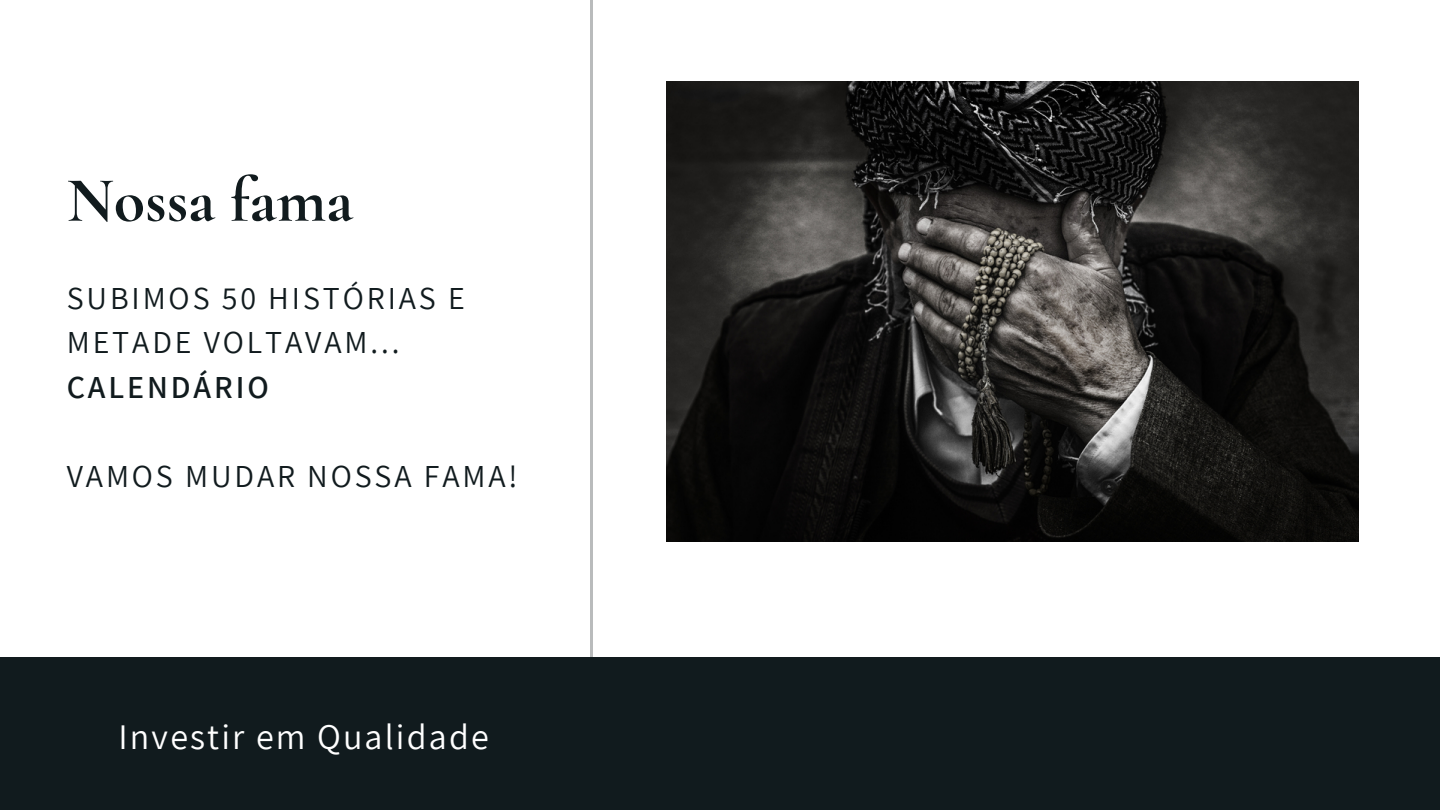
<style>
.page{position:relative;width:1440px;height:810px;background:#fff}
.page>*{position:absolute;margin:0;border:0;box-sizing:border-box;transform-origin:0 0}
.t1{font:700 64px "Cormorant Garamond";color:#111b1e}
.t2{font:36px "Assistant";letter-spacing:.06em;color:#fff}
.t3{font:32px/44.5px "Assistant";letter-spacing:.09em;color:#111b1e}
.t4{font:600 32px "Assistant";letter-spacing:.09em;color:#111b1e}
</style>
<div class="page">
<hr style="left:591px;top:0;width:2px;height:810px;background:#111b1e">
<div style="left:0;top:657px;width:1440px;height:153px;background:#111b1e"></div>
<img style="left:667px;top:81px;width:692px;height:461px">
<h1 class="t1" style="left:67px;top:162px;width:288px">Nossa fama</h1>
<p class="t3" style="left:67px;top:275px;width:400px">SUBIMOS 50 HISTÓRIAS E<br>METADE VOLTAVAM...</p>
<p class="t4" style="left:67px;top:365px;width:204px">CALENDÁRIO</p>
<p class="t3" style="left:67px;top:453px;width:452px">VAMOS MUDAR NOSSA FAMA!</p>
<p class="t2" style="left:119px;top:713px;width:372px">Investir em Qualidade</p>
</div>
